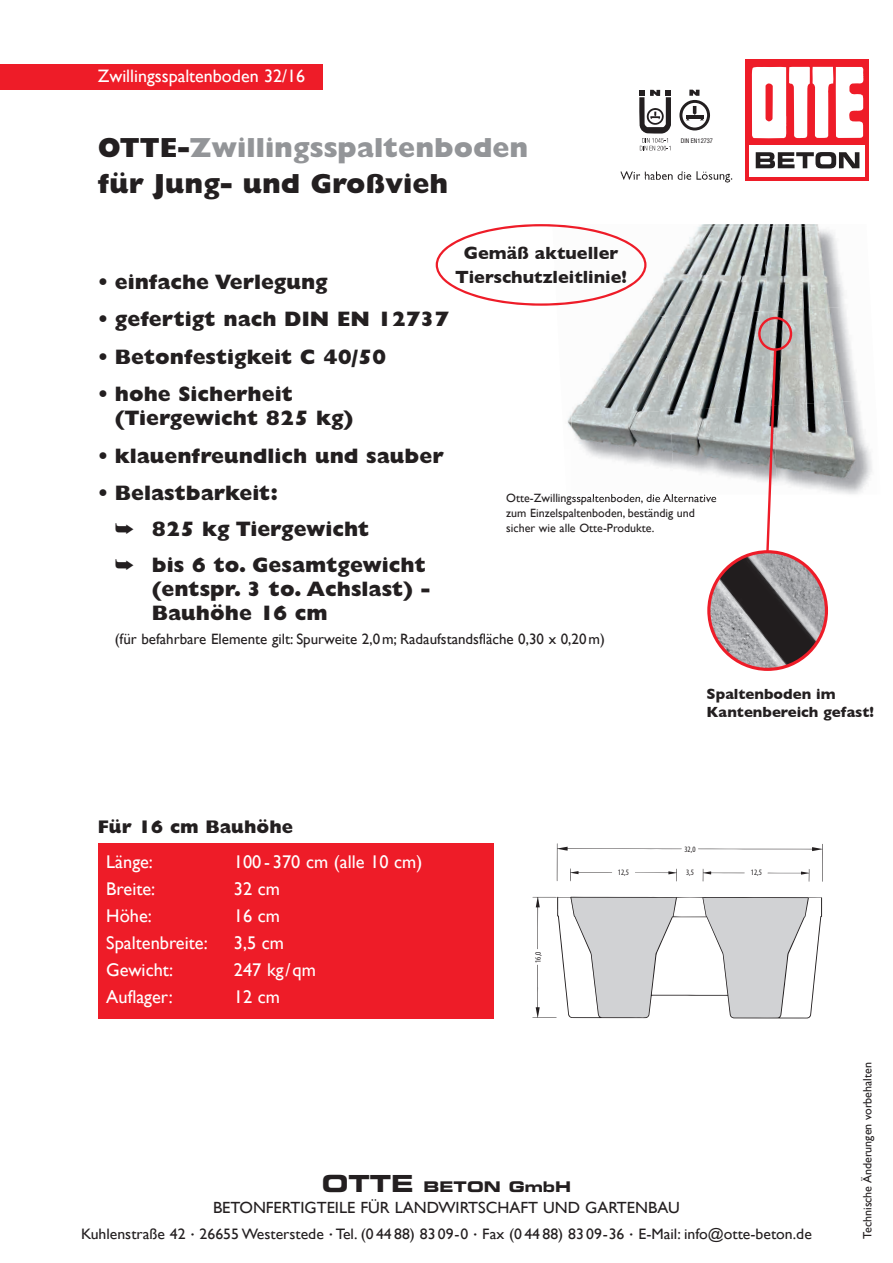
<style>
.page{position:relative;width:893px;height:1263px;background:#fff}
.page>*{position:absolute;margin:0;border:0;box-sizing:border-box;transform-origin:0 0}
.t1{font:800 27.75px/36px "Gill Sans";color:#231f20}
.t2{font:800 21px/24px "Gill Sans";color:#231f20}
.t3{font:18.3px "Gill Sans";color:#fff}
.t4{font:800 18.3px "Gill Sans";color:#231f20}
.t5{font:700 18px/24px "Gill Sans";color:#231f20;text-align:center}
.t6{font:18px "Gill Sans";color:#fff}
.t7{font:16.2px "Gill Sans";color:#231f20}
.t8{font:15.15px "Gill Sans";color:#231f20;scale:1.04 1}
.t9{font:15px "Gill Sans";color:#231f20}
.t10{font:700 15px/18px "Gill Sans";color:#231f20}
.t11{font:14.7px "Eurostile Bold Extended Two";color:#231f20}
.t12{font:12px/14.9px "Gill Sans";color:#231f20}
.t13{font:condensed 8.25px "Myriad Pro";color:#231f20}
.t14{font:condensed 6.45px "Helvetica Neue";color:#231f20}
.s1{color:#939598}
.s2{font-size:23.55px}
.s3{font-family:"Helvetica Neue";font-weight:500}
</style>
<div class="page">
<div style="left:0;top:64px;width:322px;height:25px;background:#ee1c28"></div>
<div style="left:98px;top:843px;width:395px;height:175px;background:#ee1c28"></div>
<svg style="left:557px;top:843px;width:125px;height:38px"></svg>
<svg style="left:698px;top:844px;width:125px;height:38px"></svg>
<svg style="left:532px;top:897px;width:290px;height:121px"></svg>
<img style="left:571px;top:494px;width:136px;height:4px">
<img style="left:699px;top:224px;width:62px;height:3px">
<img style="left:761px;top:224px;width:58px;height:3px">
<img style="left:567px;top:412px;width:4px;height:16px">
<img style="left:639px;top:261px;width:21px;height:55px">
<img style="left:660px;top:227px;width:103px;height:89px">
<img style="left:763px;top:227px;width:82px;height:84px">
<img style="left:573px;top:316px;width:92px;height:95px">
<img style="left:665px;top:311px;width:103px;height:100px">
<img style="left:768px;top:305px;width:90px;height:95px">
<img style="left:571px;top:411px;width:99px;height:57px">
<img style="left:670px;top:405px;width:37px;height:68px">
<img style="left:828px;top:400px;width:44px;height:94px">
<div style="left:745px;top:60px;width:124px;height:121px;background:#ee1c28"></div>
<svg style="left:752px;top:66px;width:112px;height:73px"></svg>
<div style="left:749px;top:145px;width:116px;height:31px;background:#fff"></div>
<svg style="left:756px;top:152px;width:103px;height:16px"></svg>
<img style="left:620px;top:171px;width:113px;height:12px">
<svg style="left:681px;top:101px;width:27px;height:28px"></svg>
<div style="left:679px;top:100px;width:31px;height:30px;border:3px solid #231f20;border-radius:50%"></div>
<svg style="left:686px;top:106px;width:18px;height:14px"></svg>
<svg style="left:689px;top:90px;width:10px;height:6px"></svg>
<svg style="left:639px;top:90px;width:32px;height:60px"></svg>
<svg style="left:707px;top:317px;width:121px;height:354px"></svg>
<svg style="left:436px;top:224px;width:210px;height:82px"></svg>
<p class="t6" style="left:98px;top:65px;width:209px">Zwillingsspaltenboden 32/16</p>
<h1 class="t1" style="left:98px;top:130px;width:432px">OTTE-<span class="s1">Zwillingsspaltenboden </span>für Jung- und Großvieh</h1>
<p class="t14" style="left:681px;top:136px;width:34px">DIN EN12737</p>
<p class="t5" style="left:455px;top:241px;width:173px">Gemäß aktueller<br>Tierschutzleitlinie!</p>
<p class="t2" style="left:98px;top:270px;width:232px">• einfache Verlegung</p>
<p class="t2" style="left:98px;top:307px;width:352px">• gefertigt nach DIN EN 12737</p>
<p class="t2" style="left:98px;top:345px;width:290px">• Betonfestigkeit C 40/50</p>
<p class="t2" style="left:115px;top:382px;width:240px;text-indent:-17px">• hohe Sicherheit (Tiergewicht 825 kg)</p>
<p class="t2" style="left:98px;top:444px;width:347px">• klauenfreundlich und sauber</p>
<p class="t2" style="left:115px;top:475px;width:313px;line-height:36px;text-indent:-17px">• Belastbarkeit:<br>➥ 825 kg Tiergewicht<br>➥ bis 6 to. Gesamtgewicht</p>
<p class="t2" style="left:152px;top:577px;width:280px">(entspr. 3 to. Achslast) -<br>Bauhöhe 16 cm</p>
<p class="t9" style="left:115px;top:630px;width:492px">(für befahrbare Elemente gilt: Spurweite 2,0 m; Radaufstandsfläche 0,30 x 0,20 m)</p>
<p class="t12" style="left:506px;top:491px;width:212px">Otte-Zwillingsspaltenboden, die Alternative zum Einzelspaltenboden, beständig und sicher wie alle Otte-Produkte.</p>
<p class="t4" style="left:98px;top:816px;width:197px">Für 16 cm Bauhöhe</p>
<p class="t3" style="left:106px;top:851px;width:48px">Länge:</p>
<p class="t3" style="left:234px;top:851px;width:190px">100- 370 cm (alle 10 cm)</p>
<p class="t3" style="left:106px;top:878px;width:51px">Breite:</p>
<p class="t3" style="left:234px;top:878px;width:48px">32 cm</p>
<p class="t3" style="left:106px;top:905px;width:47px">Höhe:</p>
<p class="t3" style="left:234px;top:905px;width:48px">16 cm</p>
<p class="t3" style="left:106px;top:932px;width:103px">Spaltenbreite:</p>
<p class="t3" style="left:234px;top:932px;width:52px">3,5 cm</p>
<p class="t3" style="left:106px;top:959px;width:68px">Gewicht:</p>
<p class="t3" style="left:234px;top:959px;width:84px">247 kg/qm</p>
<p class="t3" style="left:106px;top:986px;width:68px">Auflager:</p>
<p class="t3" style="left:234px;top:986px;width:48px">12 cm</p>
<p class="t13" style="left:533px;top:963px;width:13px;rotate:-90deg">16,0</p>
<p class="t10" style="left:707px;top:685px;width:169px">Spaltenboden im<br>Kantenbereich gefast!</p>
<p class="t13" style="left:684px;top:844px;width:13px">32,0</p>
<p class="t13" style="left:618px;top:868px;width:13px">12,5</p>
<p class="t13" style="left:751px;top:868px;width:13px">12,5</p>
<p class="t13" style="left:686px;top:868px;width:9px">3,5</p>
<p class="t11" style="left:322px;top:1177px;width:251px"><span class="s2">OTTE</span> BETON GmbH</p>
<p class="t7" style="left:213px;top:1198px;width:468px">BETONFERTIGTEILE FÜR LANDWIRTSCHAFT UND GARTENBAU</p>
<p class="t8" style="left:81px;top:1225px;width:704px">Kuhlenstraße 42 <span class="s3">·</span> 26655 Westerstede <span class="s3">·</span> Tel. (0 44 88) 83 09-0 <span class="s3">·</span> Fax (0 44 88) 83 09-36 <span class="s3">·</span> E-Mail: info@otte-beton.de</p>
<p class="t12" style="left:860px;top:1238px;width:178px;rotate:-90deg">Technische Änderungen vorbehalten</p>
</div>
